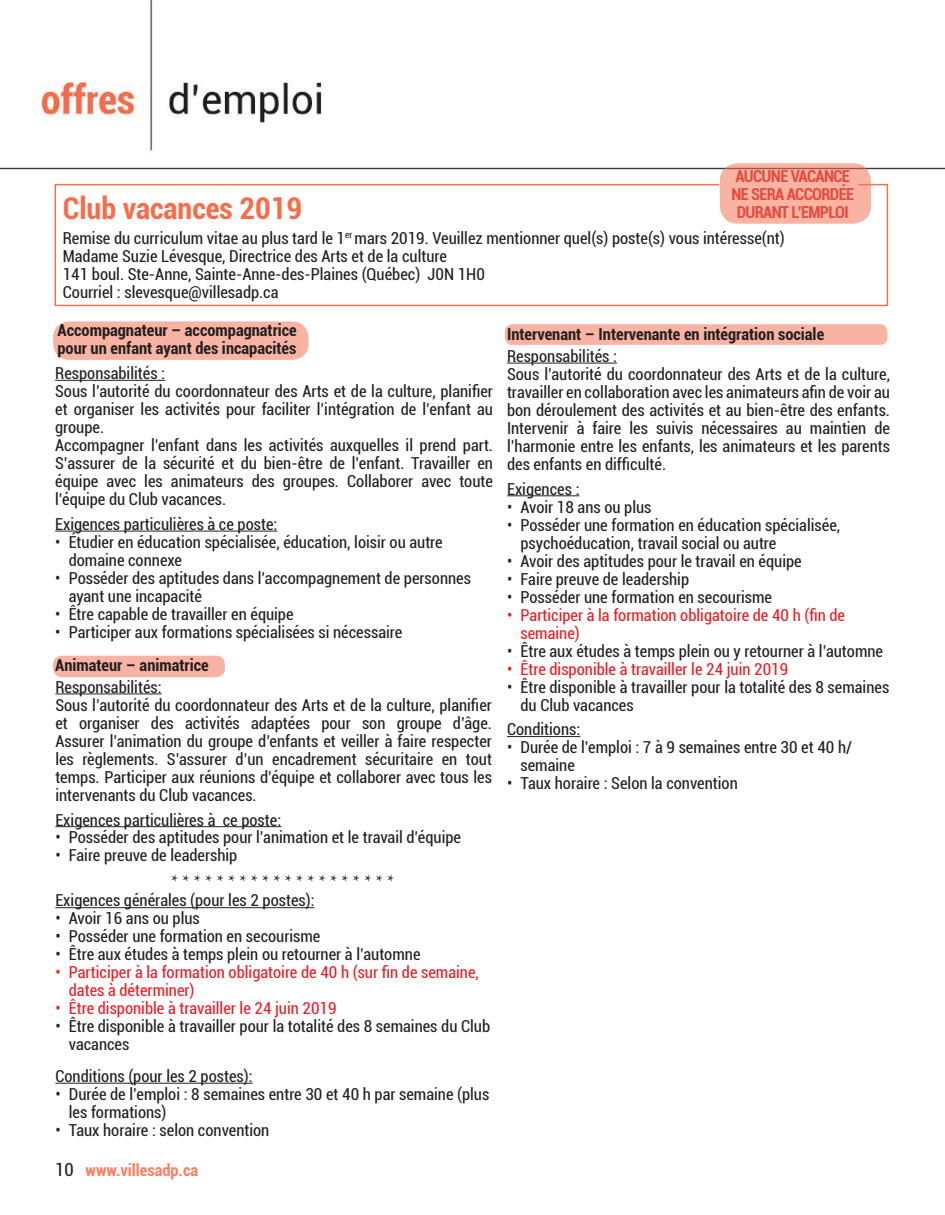
<style>
.page{position:relative;width:945px;height:1215px;background:#fff}
.page>*{position:absolute;margin:0;border:0;box-sizing:border-box;transform-origin:0 0}
.t1{font:700 condensed 30px "Roboto";color:#f86c4a}
.t2{font:18px "Minion Pro";color:#231f20}
.t3{font:condensed 16.5px/18px "Roboto";color:#231f20}
.t4{font:condensed 16.5px/18px "Roboto";color:#ea1e24}
.t5{font:700 condensed 16.5px/18px "Roboto";color:#231f20}
.t6{font:700 condensed 16.5px/18px "Roboto";letter-spacing:-.04em;color:#d1232a;text-align:center}
.t7{font:700 condensed 16.5px "Roboto";color:#fd7e5f}
.s1{font-weight:400;font-size:18px;color:#231f20}
</style>
<div class="page">
<img style="left:0;top:0;width:944px;height:1083px">
<hr style="left:507px;top:363px;width:110px;height:1px;background:#231f20">
<hr style="left:507px;top:495px;width:73px;height:1px;background:#231f20">
<hr style="left:507px;top:736px;width:73px;height:1px;background:#231f20">
<div style="left:55px;top:184px;width:833px;height:122px;border:2px solid #f37153"></div>
<div style="left:505px;top:324px;width:383px;height:21px;background:#f8b3a3;border-radius:8px"></div>
<hr style="left:55px;top:380px;width:110px;height:1px;background:#231f20">
<hr style="left:55px;top:531px;width:222px;height:1px;background:#231f20">
<div style="left:53px;top:321px;width:256px;height:39px;background:#f8b3a3;border-radius:16px"></div>
<div style="left:53px;top:656px;width:172px;height:21px;background:#f8b3a3;border-radius:9px"></div>
<hr style="left:55px;top:694px;width:107px;height:1px;background:#231f20">
<hr style="left:55px;top:826px;width:226px;height:1px;background:#231f20">
<hr style="left:55px;top:907px;width:260px;height:1px;background:#231f20">
<hr style="left:55px;top:1083px;width:198px;height:1px;background:#231f20">
<div style="left:720px;top:163px;width:151px;height:61px;background:#f8b3a3;border-radius:18px"></div>
<p class="t6" style="left:731px;top:167px;width:124px">AUCUNE VACANCE<br>NE SERA ACCORDÉE<br>DURANT L’EMPLOI</p>
<h1 class="t1" style="left:63px;top:187px;width:241px">Club vacances 2019</h1>
<p class="t3" style="left:63px;top:228px;width:723px">Remise du curriculum vitae au plus tard le 1<sup>er</sup> mars 2019. Veuillez mentionner quel(s) poste(s) vous intéresse(nt)<br>Madame Suzie Lévesque, Directrice des Arts et de la culture<br>141 boul. Ste-Anne, Sainte-Anne-des-Plaines (Québec) J0N 1H0<br>Courriel : slevesque@villesadp.ca</p>
<p class="t5" style="left:507px;top:324px;width:319px">Intervenant – Intervenante en intégration sociale</p>
<p class="t3" style="left:55px;top:364px;width:439px">Responsabilités :<br>Sous l’autorité du coordonnateur des Arts et de la culture, planifier et organiser les activités pour faciliter l’intégration de l’enfant au groupe.<br>Accompagner l’enfant dans les activités auxquelles il prend part.<br>S’assurer de la sécurité et du bien-être de l’enfant. Travailler en équipe avec les animateurs des groupes. Collaborer avec toute l’équipe du Club vacances.</p>
<p class="t3" style="left:55px;top:514px;width:224px">Exigences particulières à ce poste:</p>
<p class="t3" style="left:69px;top:532px;width:376px;text-indent:-14px">• Étudier en éducation spécialisée, éducation, loisir ou autre domaine connexe</p>
<p class="t3" style="left:69px;top:568px;width:404px;text-indent:-14px">• Posséder des aptitudes dans l’accompagnement de personnes ayant une incapacité</p>
<p class="t3" style="left:55px;top:604px;width:240px">• Être capable de travailler en équipe</p>
<p class="t3" style="left:55px;top:622px;width:349px">• Participer aux formations spécialisées si nécessaire</p>
<p class="t5" style="left:58px;top:321px;width:241px">Accompagnateur – accompagnatrice pour un enfant ayant des incapacités</p>
<p class="t3" style="left:507px;top:346px;width:385px">Responsabilités :<br>Sous l’autorité du coordonnateur des Arts et de la culture, travailler en collaboration avec les animateurs afin de voir au bon déroulement des activités et au bien-être des enfants.<br>Intervenir à faire les suivis nécessaires au maintien de l’harmonie entre les enfants, les animateurs et les parents des enfants en difficulté.</p>
<p class="t3" style="left:507px;top:479px;width:74px">Exigences :</p>
<p class="t3" style="left:507px;top:497px;width:146px">• Avoir 18 ans ou plus</p>
<p class="t3" style="left:521px;top:515px;width:321px;text-indent:-14px">• Posséder une formation en éducation spécialisée, psychoéducation, travail social ou autre</p>
<p class="t3" style="left:507px;top:551px;width:296px">• Avoir des aptitudes pour le travail en équipe</p>
<p class="t3" style="left:507px;top:569px;width:184px">• Faire preuve de leadership</p>
<p class="t3" style="left:507px;top:587px;width:267px">• Posséder une formation en secourisme</p>
<p class="t4" style="left:521px;top:605px;width:326px;text-indent:-14px">• Participer à la formation obligatoire de 40 h (fin de semaine)</p>
<p class="t3" style="left:507px;top:641px;width:378px">• Être aux études à temps plein ou y retourner à l’automne</p>
<p class="t4" style="left:507px;top:659px;width:283px">• Être disponible à travailler le 24 juin 2019</p>
<p class="t3" style="left:521px;top:677px;width:370px;text-indent:-14px">• Être disponible à travailler pour la totalité des 8 semaines du Club vacances</p>
<p class="t3" style="left:507px;top:720px;width:75px">Conditions:</p>
<p class="t3" style="left:521px;top:738px;width:333px;text-indent:-14px">• Durée de l’emploi : 7 à 9 semaines entre 30 et 40 h/ semaine</p>
<p class="t3" style="left:507px;top:774px;width:232px">• Taux horaire : Selon la convention</p>
<p class="t5" style="left:55px;top:656px;width:155px">Animateur – animatrice</p>
<p class="t3" style="left:55px;top:677px;width:438px">Responsabilités:<br>Sous l’autorité du coordonnateur des Arts et de la culture, planifier et organiser des activités adaptées pour son groupe d’âge.<br>Assurer l’animation du groupe d’enfants et veiller à faire respecter les règlements. S’assurer d’un encadrement sécuritaire en tout temps. Participer aux réunions d’équipe et collaborer avec tous les intervenants du Club vacances.</p>
<p class="t3" style="left:55px;top:810px;width:227px">Exigences particulières à ce poste:</p>
<p class="t3" style="left:55px;top:828px;width:407px">• Posséder des aptitudes pour l’animation et le travail d’équipe</p>
<p class="t3" style="left:55px;top:846px;width:184px">• Faire preuve de leadership</p>
<p class="t3" style="left:55px;top:891px;width:261px">Exigences générales (pour les 2 postes):</p>
<p class="t3" style="left:55px;top:909px;width:146px">• Avoir 16 ans ou plus</p>
<p class="t3" style="left:55px;top:927px;width:267px">• Posséder une formation en secourisme</p>
<p class="t3" style="left:55px;top:945px;width:367px">• Être aux études à temps plein ou retourner à l’automne</p>
<p class="t4" style="left:69px;top:963px;width:412px;text-indent:-14px">• Participer à la formation obligatoire de 40 h (sur fin de semaine, dates à déterminer)</p>
<p class="t4" style="left:55px;top:999px;width:283px">• Être disponible à travailler le 24 juin 2019</p>
<p class="t3" style="left:69px;top:1017px;width:423px;text-indent:-14px">• Être disponible à travailler pour la totalité des 8 semaines du Club vacances</p>
<p class="t3" style="left:55px;top:1067px;width:199px">Conditions (pour les 2 postes):</p>
<p class="t3" style="left:69px;top:1085px;width:422px;text-indent:-14px">• Durée de l’emploi : 8 semaines entre 30 et 40 h par semaine (plus les formations)</p>
<p class="t3" style="left:55px;top:1121px;width:216px">• Taux horaire : selon convention</p>
<p class="t2" style="left:171px;top:869px;width:225px">* * * * * * * * * * * * * * * * * * * *</p>
<p class="t7" style="left:55px;top:1159px;width:144px"><span class="s1">10</span> www.villesadp.ca</p>
</div>
